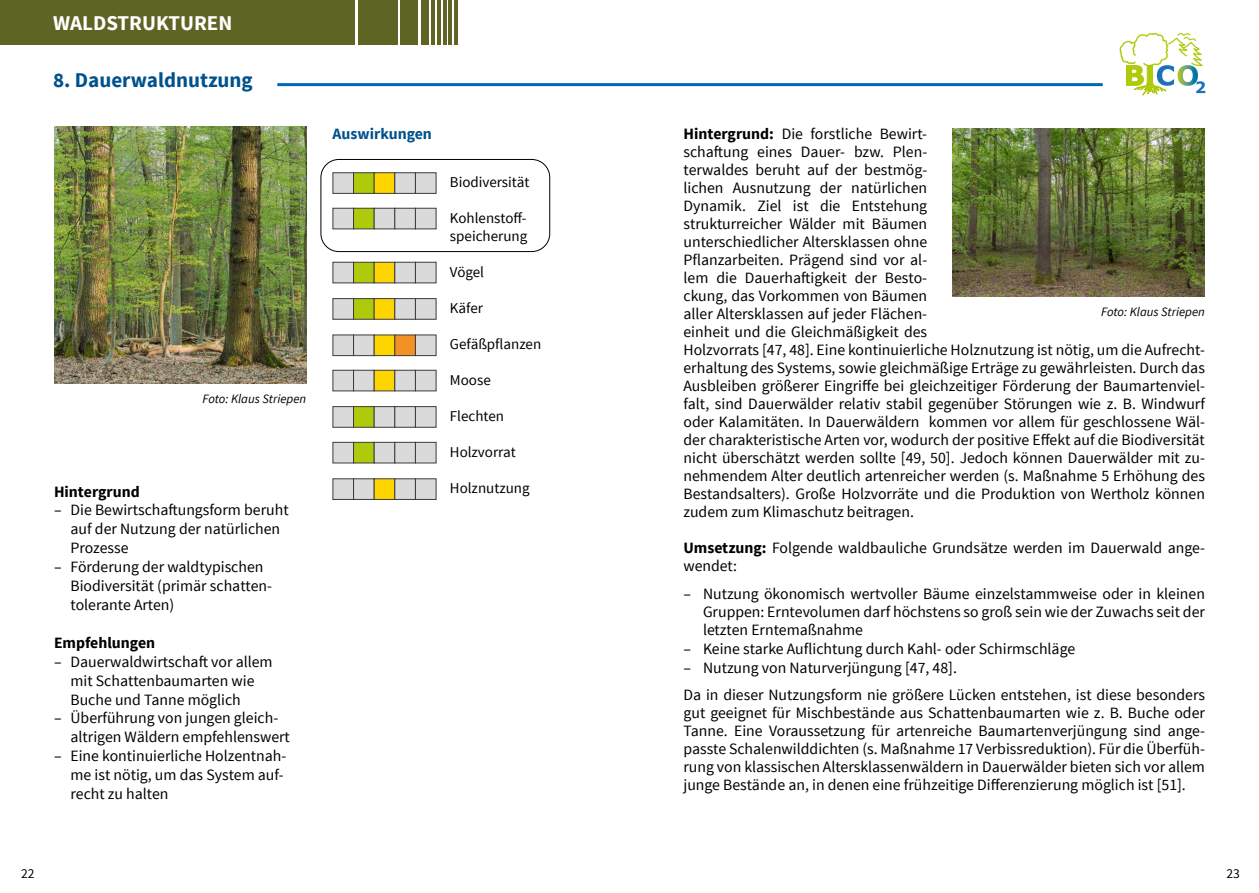
<style>
.page{position:relative;width:1259px;height:893px;background:#fff}
.page>*{position:absolute;margin:0;border:0;box-sizing:border-box;transform-origin:0 0}
.t1{font:700 21px "Source Sans Pro";color:#00528d}
.t2{font:700 21px "Source Sans Pro";color:#fff}
.t3{font:15.75px/18px "Source Sans Pro";color:#000}
.t4{font:700 15.75px "Source Sans Pro";color:#000}
.t5{font:700 15.75px "Source Sans Pro";color:#00528d}
.t6{font:15px/18px "Source Sans Pro";color:#000}
.t7{font:13.5px "Source Sans Pro";color:#000}
.t8{font:italic 12.75px "Source Sans Pro";color:#000}
.s1{font-weight:700}
</style>
<div class="page">
<div style="left:320px;top:159px;width:230px;height:93px;border:1px solid #000;border-radius:18px"></div>
<img style="left:54px;top:126px;width:252px;height:258px">
<div style="left:333px;top:172px;width:21px;height:22px;background:#dadada;border:1px solid #3c3c3b"></div>
<div style="left:333px;top:208px;width:21px;height:21px;background:#dadada;border:1px solid #3c3c3b"></div>
<div style="left:353px;top:172px;width:21px;height:22px;background:#afca0b;border:1px solid #3c3c3b"></div>
<div style="left:353px;top:208px;width:21px;height:21px;background:#afca0b;border:1px solid #3c3c3b"></div>
<div style="left:374px;top:172px;width:21px;height:22px;background:#ffd500;border:1px solid #3c3c3b"></div>
<div style="left:374px;top:208px;width:21px;height:21px;background:#dadada;border:1px solid #3c3c3b"></div>
<div style="left:394px;top:172px;width:22px;height:22px;background:#dadada;border:1px solid #3c3c3b"></div>
<div style="left:394px;top:208px;width:22px;height:21px;background:#dadada;border:1px solid #3c3c3b"></div>
<div style="left:415px;top:172px;width:21px;height:22px;background:#dadada;border:1px solid #3c3c3b"></div>
<div style="left:415px;top:208px;width:21px;height:21px;background:#dadada;border:1px solid #3c3c3b"></div>
<div style="left:333px;top:262px;width:21px;height:21px;background:#dadada;border:1px solid #3c3c3b"></div>
<div style="left:353px;top:262px;width:21px;height:21px;background:#afca0b;border:1px solid #3c3c3b"></div>
<div style="left:374px;top:262px;width:21px;height:21px;background:#ffd500;border:1px solid #3c3c3b"></div>
<div style="left:394px;top:262px;width:22px;height:21px;background:#dadada;border:1px solid #3c3c3b"></div>
<div style="left:415px;top:262px;width:21px;height:21px;background:#dadada;border:1px solid #3c3c3b"></div>
<div style="left:333px;top:298px;width:21px;height:22px;background:#dadada;border:1px solid #3c3c3b"></div>
<div style="left:353px;top:298px;width:21px;height:22px;background:#afca0b;border:1px solid #3c3c3b"></div>
<div style="left:374px;top:298px;width:21px;height:22px;background:#ffd500;border:1px solid #3c3c3b"></div>
<div style="left:394px;top:298px;width:22px;height:22px;background:#dadada;border:1px solid #3c3c3b"></div>
<div style="left:415px;top:298px;width:21px;height:22px;background:#dadada;border:1px solid #3c3c3b"></div>
<div style="left:333px;top:335px;width:21px;height:21px;background:#dadada;border:1px solid #3c3c3b"></div>
<div style="left:353px;top:335px;width:21px;height:21px;background:#dadada;border:1px solid #3c3c3b"></div>
<div style="left:374px;top:335px;width:21px;height:21px;background:#ffd500;border:1px solid #3c3c3b"></div>
<div style="left:394px;top:335px;width:22px;height:21px;background:#f39125;border:1px solid #3c3c3b"></div>
<div style="left:415px;top:335px;width:21px;height:21px;background:#dadada;border:1px solid #3c3c3b"></div>
<div style="left:333px;top:370px;width:21px;height:21px;background:#dadada;border:1px solid #3c3c3b"></div>
<div style="left:353px;top:370px;width:21px;height:21px;background:#dadada;border:1px solid #3c3c3b"></div>
<div style="left:374px;top:370px;width:21px;height:21px;background:#ffd500;border:1px solid #3c3c3b"></div>
<div style="left:394px;top:370px;width:22px;height:21px;background:#dadada;border:1px solid #3c3c3b"></div>
<div style="left:415px;top:370px;width:21px;height:21px;background:#dadada;border:1px solid #3c3c3b"></div>
<div style="left:333px;top:406px;width:21px;height:22px;background:#dadada;border:1px solid #3c3c3b"></div>
<div style="left:353px;top:406px;width:21px;height:22px;background:#afca0b;border:1px solid #3c3c3b"></div>
<div style="left:374px;top:406px;width:21px;height:22px;background:#dadada;border:1px solid #3c3c3b"></div>
<div style="left:394px;top:406px;width:22px;height:22px;background:#dadada;border:1px solid #3c3c3b"></div>
<div style="left:415px;top:406px;width:21px;height:22px;background:#dadada;border:1px solid #3c3c3b"></div>
<div style="left:333px;top:442px;width:21px;height:21px;background:#dadada;border:1px solid #3c3c3b"></div>
<div style="left:353px;top:442px;width:21px;height:21px;background:#afca0b;border:1px solid #3c3c3b"></div>
<div style="left:374px;top:442px;width:21px;height:21px;background:#dadada;border:1px solid #3c3c3b"></div>
<div style="left:394px;top:442px;width:22px;height:21px;background:#dadada;border:1px solid #3c3c3b"></div>
<div style="left:415px;top:442px;width:21px;height:21px;background:#dadada;border:1px solid #3c3c3b"></div>
<div style="left:333px;top:478px;width:21px;height:22px;background:#dadada;border:1px solid #3c3c3b"></div>
<div style="left:353px;top:478px;width:21px;height:22px;background:#dadada;border:1px solid #3c3c3b"></div>
<div style="left:374px;top:478px;width:21px;height:22px;background:#ffd500;border:1px solid #3c3c3b"></div>
<div style="left:394px;top:478px;width:22px;height:22px;background:#dadada;border:1px solid #3c3c3b"></div>
<div style="left:415px;top:478px;width:21px;height:22px;background:#dadada;border:1px solid #3c3c3b"></div>
<img style="left:952px;top:128px;width:253px;height:169px">
<svg style="left:1119px;top:32px;width:86px;height:63px"></svg>
<hr style="left:277px;top:83px;width:825px;height:3px;background:#0069b4">
<div style="left:0;top:0;width:265px;height:44px;background:#5d6424"></div>
<div style="left:257px;top:0;width:98px;height:44px;background:#5d6424"></div>
<div style="left:358px;top:0;width:40px;height:44px;background:#5d6424"></div>
<div style="left:401px;top:0;width:17px;height:44px;background:#5d6424"></div>
<div style="left:420px;top:0;width:8px;height:44px;background:#5d6424"></div>
<hr style="left:432px;top:0;width:3px;height:44px;background:#5d6424">
<hr style="left:437px;top:0;width:4px;height:44px;background:#5d6424">
<hr style="left:443px;top:0;width:3px;height:44px;background:#5d6424">
<hr style="left:448px;top:0;width:4px;height:44px;background:#5d6424">
<hr style="left:454px;top:0;width:3px;height:44px;background:#5d6424">
<h1 class="t2" style="left:53px;top:9px;width:181px">WALDSTRUKTUREN</h1>
<h1 class="t1" style="left:53px;top:66px;width:201px">8. Dauerwaldnutzung</h1>
<p class="t8" style="left:202px;top:391px;width:105px">Foto: Klaus Striepen</p>
<p class="t4" style="left:54px;top:481px;width:87px">Hintergrund</p>
<p class="t3" style="left:71px;top:501px;width:220px;line-height:18.9px;text-indent:-17px">– Die Bewirtschaftungsform beruht auf der Nutzung der natürlichen<br>Prozesse</p>
<p class="t3" style="left:71px;top:558px;width:203px;line-height:18.9px;text-indent:-17px">– Förderung der waldtypischen<br>Biodiversität (primär schatten&shy;tolerante Arten)</p>
<p class="t4" style="left:54px;top:632px;width:103px">Empfehlungen</p>
<p class="t3" style="left:71px;top:652px;width:204px;line-height:18.9px;text-indent:-17px">– Dauerwaldwirtschaft vor allem mit Schattenbaumarten wie<br>Buche und Tanne möglich</p>
<p class="t3" style="left:71px;top:709px;width:221px;line-height:18.9px;text-indent:-17px">– Überführung von jungen gleich&shy;altrigen Wäldern empfehlenswert</p>
<p class="t3" style="left:71px;top:747px;width:217px;line-height:18.9px;text-indent:-17px">– Eine kontinuierliche Holzentnah&shy;me ist nötig, um das System auf&shy;recht zu halten</p>
<p class="t5" style="left:333px;top:124px;width:101px">Auswirkungen</p>
<p class="t3" style="left:683px;top:125px;width:523px"><span class="s1">Hintergrund:</span> Die forstliche Bewirt-<br>schaftung eines Dauer- bzw. Plen-<br>terwaldes beruht auf der bestmög-<br>lichen Ausnutzung der natürlichen<br>Dynamik. Ziel ist die Entstehung<br>strukturreicher Wälder mit Bäumen<br>unterschiedlicher Altersklassen ohne<br>Pflanzarbeiten. Prägend sind vor al-<br>lem die Dauerhaftigkeit der Besto-<br>ckung, das Vorkommen von Bäumen<br>aller Altersklassen auf jeder Flächen-<br>einheit und die Gleichmäßigkeit des<br>Holzvorrats [47, 48]. Eine kontinuierliche Holznutzung ist nötig, um die Aufrecht&shy;erhaltung des Systems, sowie gleichmäßige Erträge zu gewährleisten. Durch das Ausbleiben größerer Eingriffe bei gleichzeitiger Förderung der Baumartenviel&shy;falt, sind Dauerwälder relativ stabil gegenüber Störungen wie z. B. Windwurf oder Kalamitäten. In Dauerwäldern kommen vor allem für geschlossene Wäl&shy;der charakteristische Arten vor, wodurch der positive Effekt auf die Biodiversität nicht überschätzt werden sollte [49, 50]. Jedoch können Dauerwälder mit zu&shy;nehmendem Alter deutlich artenreicher werden (s. Maßnahme 5 Erhöhung des Bestandsalters). Große Holzvorräte und die Produktion von Wertholz können zudem zum Klimaschutz beitragen.</p>
<p class="t3" style="left:683px;top:539px;width:523px"><span class="s1">Umsetzung:</span> Folgende waldbauliche Grundsätze werden im Dauerwald ange&shy;wendet:</p>
<p class="t3" style="left:703px;top:585px;width:503px;text-align:justify;text-indent:-19px">– Nutzung ökonomisch wertvoller Bäume einzelstammweise oder in kleinen Gruppen: Erntevolumen darf höchstens so groß sein wie der Zuwachs seit der letzten Erntemaßnahme</p>
<p class="t3" style="left:683px;top:640px;width:393px">– Keine starke Auflichtung durch Kahl- oder Schirmschläge</p>
<p class="t3" style="left:683px;top:655px;width:523px;line-height:27px">– Nutzung von Naturverjüngung [47, 48].<br>Da in dieser Nutzungsform nie größere Lücken entstehen, ist diese besonders</p>
<p class="t3" style="left:683px;top:704px;width:523px;text-align:justify">gut geeignet für Mischbestände aus Schattenbaumarten wie z. B. Buche oder Tanne. Eine Voraussetzung für artenreiche Baumartenverjüngung sind ange&shy;passte Schalenwilddichten (s. Maßnahme 17 Verbissreduktion). Für die Überfüh&shy;rung von klassischen Altersklassenwäldern in Dauerwälder bieten sich vor allem junge Bestände an, in denen eine frühzeitige Differenzierung möglich ist [51].</p>
<p class="t6" style="left:450px;top:173px;width:81px">Biodiversität</p>
<p class="t6" style="left:450px;top:209px;width:79px">Kohlenstoff&shy;speicherung</p>
<p class="t6" style="left:450px;top:263px;width:36px">Vögel</p>
<p class="t6" style="left:450px;top:299px;width:35px">Käfer</p>
<p class="t6" style="left:450px;top:335px;width:93px">Gefäßpflanzen</p>
<p class="t6" style="left:450px;top:371px;width:42px">Moose</p>
<p class="t6" style="left:450px;top:407px;width:56px">Flechten</p>
<p class="t6" style="left:450px;top:443px;width:67px">Holzvorrat</p>
<p class="t6" style="left:450px;top:479px;width:81px">Holznutzung</p>
<p class="t8" style="left:1101px;top:304px;width:105px">Foto: Klaus Striepen</p>
<p class="t7" style="left:21px;top:865px;width:15px">22</p>
<p class="t7" style="left:1226px;top:865px;width:15px">23</p>
</div>
